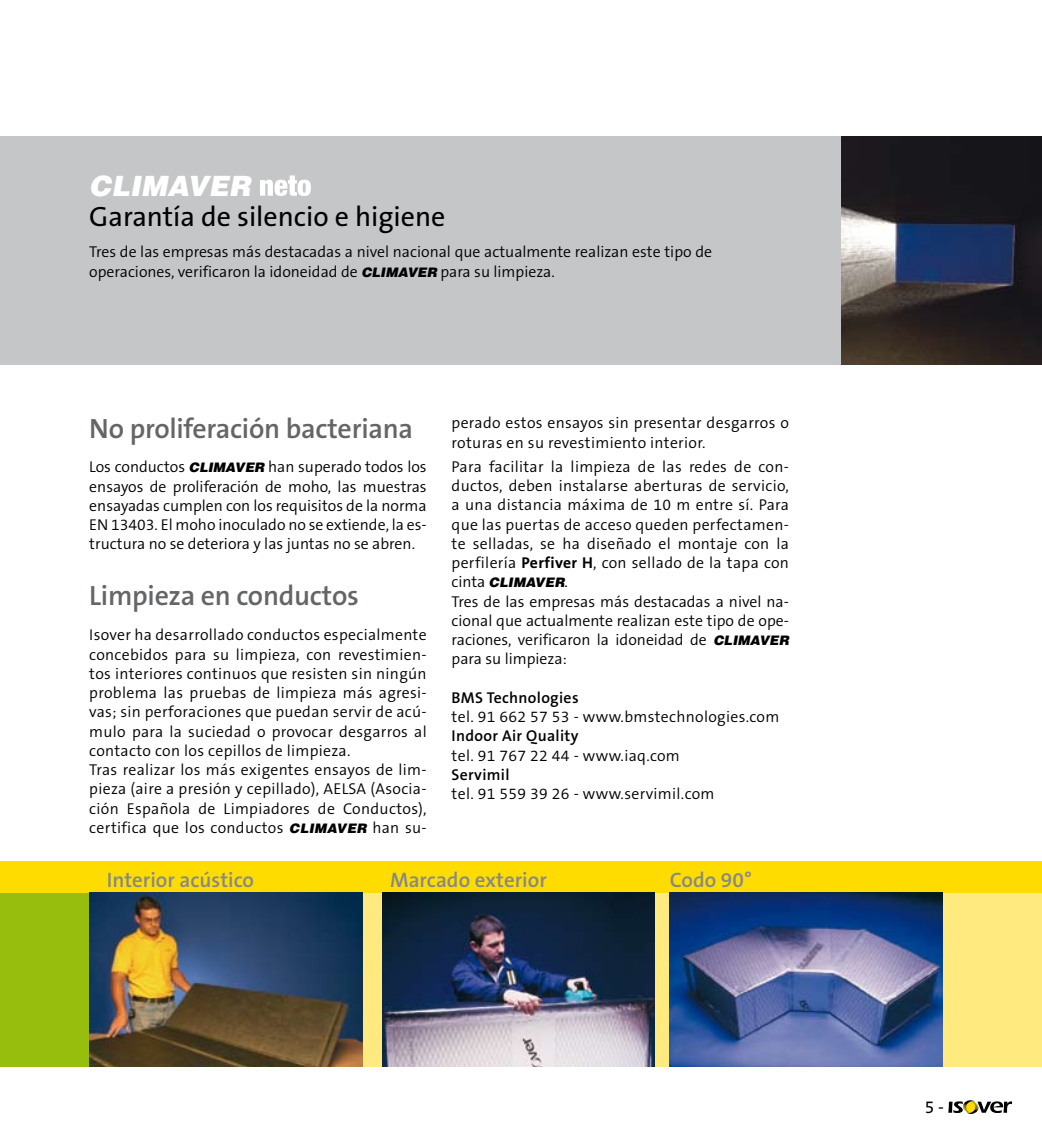
<style>
.page{position:relative;width:1042px;height:1141px;background:#fff}
.page>*{position:absolute;margin:0;border:0;box-sizing:border-box;transform-origin:0 0}
.t1{font:600 28px "The Sans B6";letter-spacing:-.01em;color:#646567}
.t2{font:28px "The Sans B5 Plain";color:#000}
.t3{font:italic 900 28px "Helvetica";color:#fff}
.t4{font:600 21px "The Sans B6";color:#878889}
.t5{font:17.5px "The Sans B5 Plain";color:#000}
.t6{font:300 15.75px/19.2px "The Sans B4";letter-spacing:.02em;color:#000;text-align:justify}
.t7{font:300 15.75px/19.2px "The Sans B4";color:#000}
.t8{font:600 15.75px "The Sans B6";letter-spacing:.02em;color:#000}
.t9{font:italic 900 13.12px "Helvetica";color:#000}
.s1{font-family:"Helvetica";font-weight:900;font-style:italic;font-size:13.12px}
.s2{font-family:"The Sans B7";font-weight:700}
.s3{font-family:"The Sans B4";font-weight:300;font-style:normal;font-size:15.75px}
</style>
<div class="page">
<svg style="left:948px;top:1100px;width:64px;height:14px"></svg>
<div style="left:0;top:893px;width:122px;height:174px;background:#97be0d"></div>
<div style="left:89px;top:893px;width:953px;height:173px;background:#ffea7f"></div>
<div style="left:0;top:861px;width:1042px;height:32px;background:#ffdc00"></div>
<img style="left:89px;top:893px;width:273px;height:174px">
<img style="left:670px;top:893px;width:273px;height:174px">
<img style="left:382px;top:893px;width:273px;height:174px">
<hr style="left:0;top:136px;width:1px;height:229px;background:#c5c6c8">
<div style="left:1px;top:136px;width:841px;height:229px;background:#c5c6c8"></div>
<img style="left:842px;top:136px;width:200px;height:229px">
<svg style="left:260px;top:175px;width:51px;height:21px"></svg>
<h1 class="t3" style="left:89px;top:168px;width:163px">CLIMAVER</h1>
<h1 class="t2" style="left:89px;top:202px;width:358px">Garantía de silencio e higiene</h1>
<p class="t7" style="left:89px;top:243px;width:624px">Tres de las empresas más destacadas a nivel nacional que actualmente realizan este tipo de operaciones, verificaron la idoneidad de <span class="s1">CLIMAVER</span> para su limpieza.</p>
<h1 class="t1" style="left:89px;top:414px;width:325px">No proliferación bacteriana</h1>
<p class="t6" style="left:89px;top:458px;width:339px">Los conductos <span class="s1">CLIMAVER</span> han superado todos los ensayos de proliferación de moho, las muestras ensayadas cumplen con los requisitos de la norma EN 13403. El moho inoculado no se extiende, la es&shy;tructura no se deteriora y las juntas no se abren.</p>
<h1 class="t1" style="left:89px;top:581px;width:271px">Limpieza en conductos</h1>
<p class="t6" style="left:89px;top:626px;width:339px;text-align:left">Isover ha desarrollado conductos especialmente concebidos para su limpieza, con revestimien&shy;tos interiores continuos que resisten sin ningún problema las pruebas de limpieza más agresi&shy;vas; sin perforaciones que puedan servir de acú&shy;mulo para la suciedad o provocar desgarros al contacto con los cepillos de limpieza.<br>Tras realizar los más exigentes ensayos de lim&shy;pieza (aire a presión y cepillado), AELSA (Asocia&shy;ción Española de Limpiadores de Conductos), certifica que los conductos <span class="s1">CLIMAVER</span> han su-</p>
<p class="t6" style="left:451px;top:414px;width:339px">perado estos ensayos sin presentar desgarros o roturas en su revestimiento interior.</p>
<p class="t6" style="left:451px;top:458px;width:339px">Para facilitar la limpieza de las redes de con&shy;ductos, deben instalarse aberturas de servicio, a una distancia máxima de 10 m entre sí. Para que las puertas de acceso queden perfectamen&shy;te selladas, se ha diseñado el montaje con la perfilería <span class="s2">Perfiver H</span>, con sellado de la tapa con</p>
<p class="t9" style="left:451px;top:574px;width:118px"><span class="s3">cinta</span> CLIMAVER<span class="s3">.</span></p>
<p class="t6" style="left:451px;top:592px;width:339px">Tres de las empresas más destacadas a nivel na&shy;cional que actualmente realizan este tipo de ope&shy;raciones, verificaron la idoneidad de <span class="s1">CLIMAVER </span>para su limpieza:</p>
<p class="t8" style="left:451px;top:689px;width:129px">BMS Technologies</p>
<p class="t6" style="left:451px;top:708px;width:329px">tel. 91 662 57 53 - www.bmstechnologies.com</p>
<p class="t8" style="left:451px;top:728px;width:128px">Indoor Air Quality</p>
<p class="t6" style="left:451px;top:746px;width:230px">tel. 91 767 22 44 - www.iaq.com</p>
<p class="t8" style="left:451px;top:766px;width:59px">Servimil</p>
<p class="t6" style="left:451px;top:785px;width:264px">tel. 91 559 39 26 - www.servimil.com</p>
<h2 class="t4" style="left:107px;top:869px;width:149px">Interior acústico</h2>
<h2 class="t4" style="left:390px;top:869px;width:158px">Marcado exterior</h2>
<h2 class="t4" style="left:670px;top:869px;width:84px">Codo 90°</h2>
<p class="t5" style="left:938px;top:1098px;width:7px">-</p>
</div>
